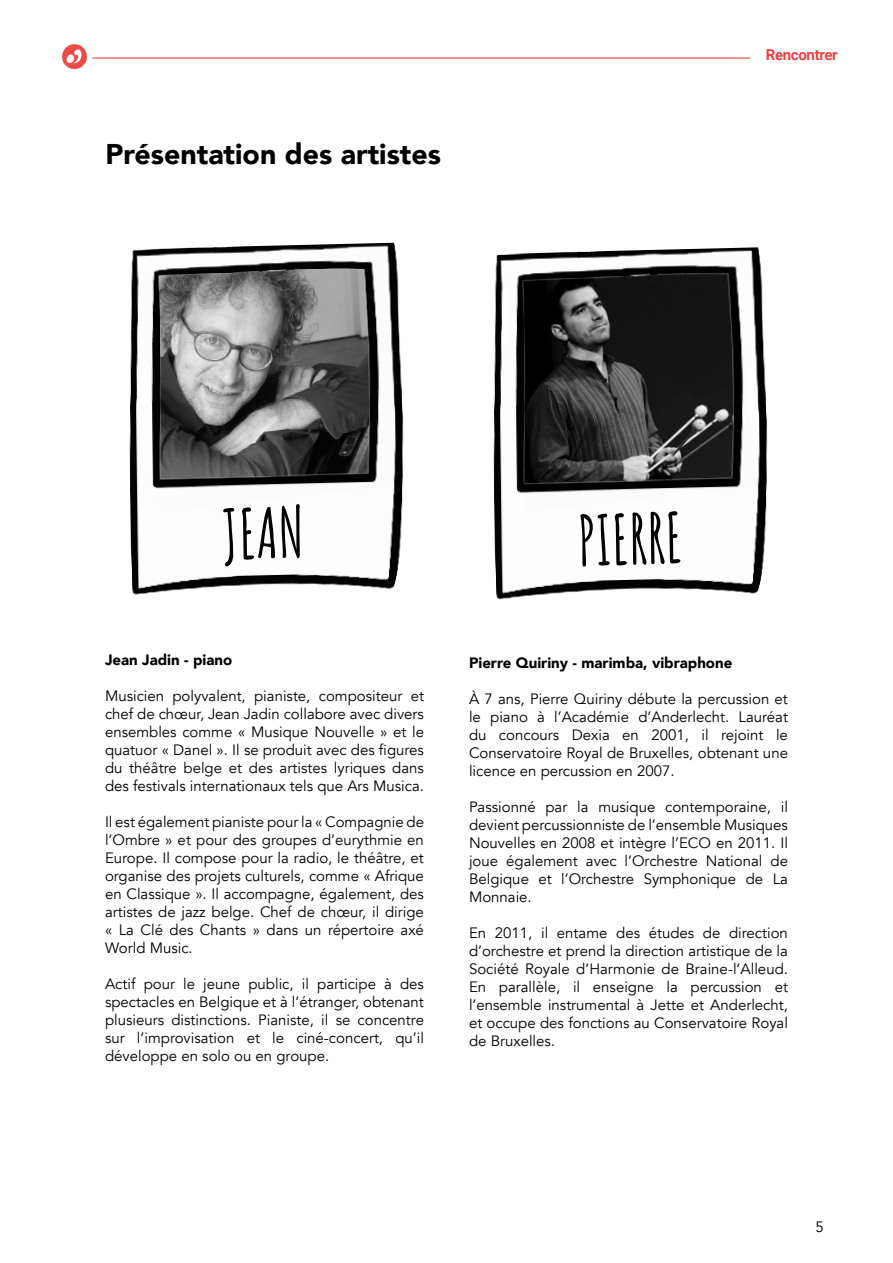
<style>
.page{position:relative;width:893px;height:1263px;background:#fff}
.page>*{position:absolute;margin:0;border:0;box-sizing:border-box;transform-origin:0 0}
.t1{font:700 68.25px "Amatic SC";color:#000;scale:.92 1}
.t2{font:900 28.5px "Avenir";color:#000}
.t3{font:15px/18px "Avenir";color:#000;text-align:justify}
.t4{font:900 15px "Avenir";color:#000}
.t5{font:700 15px "Roboto";letter-spacing:-.02em;color:#ee4043}
</style>
<div class="page">
<img style="left:129px;top:242px;width:275px;height:353px">
<img style="left:493px;top:247px;width:275px;height:353px">
<hr style="left:92px;top:57px;width:658px;height:2px;background:#ee4043">
<img style="left:62px;top:44px;width:31px;height:26px">
<h2 class="t2" style="left:105px;top:130px;width:337px">Présentation des artistes</h2>
<p class="t5" style="left:766px;top:44px;width:74px">Rencontrer</p>
<h1 class="t1" style="left:220px;top:482px;width:91px;rotate:-2deg">JEAN</h1>
<h1 class="t1" style="left:575px;top:489px;width:116px;rotate:-2deg">PIERRE</h1>
<p class="t4" style="left:105px;top:647px;width:129px">Jean Jadin - piano</p>
<p class="t3" style="left:105px;top:687px;width:320px">Musicien polyvalent, pianiste, compositeur et chef de chœur, Jean Jadin collabore avec divers ensembles comme « Musique Nouvelle » et le quatuor « Danel ». Il se produit avec des figures du théâtre belge et des artistes lyriques dans des festivals internationaux tels que Ars Musica.</p>
<p class="t3" style="left:105px;top:813px;width:320px">Il est également pianiste pour la « Compagnie de l’Ombre » et pour des groupes d’eurythmie en Europe. Il compose pour la radio, le théâtre, et organise des projets culturels, comme « Afrique en Classique ». Il accompagne, également, des artistes de jazz belge. Chef de chœur, il dirige « La Clé des Chants » dans un répertoire axé World Music.</p>
<p class="t3" style="left:105px;top:975px;width:320px">Actif pour le jeune public, il participe à des spectacles en Belgique et à l’étranger, obtenant plusieurs distinctions. Pianiste, il se concentre sur l’improvisation et le ciné-concert, qu’il développe en solo ou en groupe.</p>
<p class="t4" style="left:469px;top:650px;width:265px">Pierre Quiriny - marimba, vibraphone</p>
<p class="t3" style="left:469px;top:690px;width:320px">À 7 ans, Pierre Quiriny débute la percussion et le piano à l’Académie d’Anderlecht. Lauréat du concours Dexia en 2001, il rejoint le Conservatoire Royal de Bruxelles, obtenant une licence en percussion en 2007.</p>
<p class="t3" style="left:469px;top:798px;width:320px">Passionné par la musique contemporaine, il devient percussionniste de l’ensemble Musiques Nouvelles en 2008 et intègre l’ECO en 2011. Il joue également avec l’Orchestre National de Belgique et l’Orchestre Symphonique de La Monnaie.</p>
<p class="t3" style="left:469px;top:924px;width:320px">En 2011, il entame des études de direction d’orchestre et prend la direction artistique de la Société Royale d’Harmonie de Braine-l’Alleud.<br>En parallèle, il enseigne la percussion et l’ensemble instrumental à Jette et Anderlecht, et occupe des fonctions au Conservatoire Royal de Bruxelles.</p>
<p class="t3" style="left:815px;top:1218px;width:10px">5</p>
</div>
